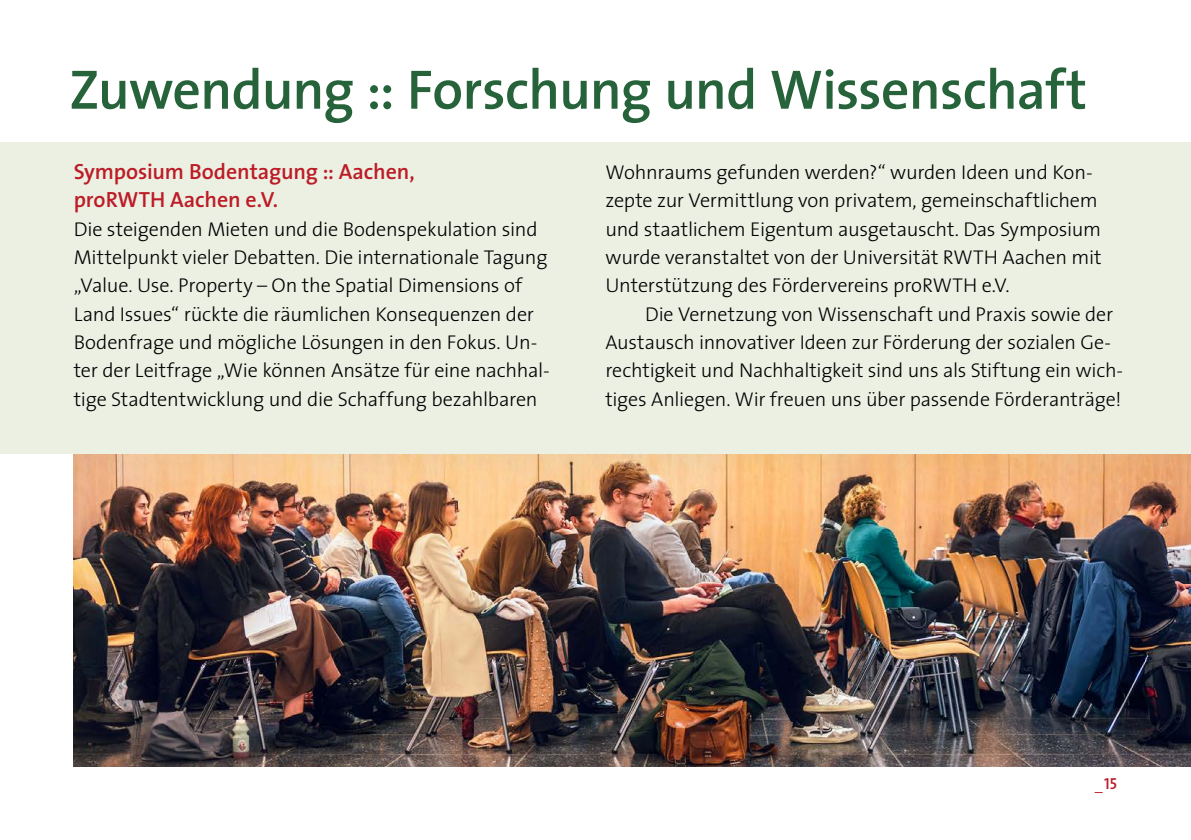
<style>
.page{position:relative;width:1191px;height:840px;background:#fff}
.page>*{position:absolute;margin:0;border:0;box-sizing:border-box;transform-origin:0 0}
.t1{font:600 56px "The Sans";letter-spacing:-.015em;color:#26623a}
.t2{font:600 22px/28.4px "The Sans";letter-spacing:-.005em;color:#bd1b26}
.t3{font:300 20px/28.4px "The Sans";letter-spacing:-.01em;color:#000}
.t4{font:16px "The Sans Semi Bold Caps";color:#bd1b26}
.s1{font-family:"The Sans Semi Light Caps"}
</style>
<div class="page">
<div style="left:0;top:142px;width:1191px;height:623px;background:#ebf0e3"></div>
<div style="left:0;top:454px;width:1191px;height:317px;background:#fff"></div>
<img style="left:74px;top:454px;width:1117px;height:311px">
<h1 class="t1" style="left:69px;top:43px;width:1019px">Zuwendung :: Forschung und Wissenschaft</h1>
<p class="t2" style="left:74px;top:156px;width:342px">Symposium Bodentagung :: Aachen, proRWTH Aachen e.V.</p>
<p class="t3" style="left:74px;top:214px;width:477px">Die steigenden Mieten und die Bodenspekulation sind Mittelpunkt vieler Debatten. Die internationale Tagung „Value. Use. Property – On the Spatial Dimensions of Land Issues“ rückte die räumlichen Konsequenzen der Bodenfrage und mögliche Lösungen in den Fokus. Un&shy;ter der Leitfrage „Wie können Ansätze für eine nachhal&shy;tige Stadtentwicklung und die Schaffung bezahlbaren</p>
<p class="t3" style="left:605px;top:157px;width:498px">Wohnraums gefunden werden?“ wurden Ideen und Kon&shy;zepte zur Vermittlung von privatem, gemeinschaftlichem und staatlichem Eigentum ausgetauscht. Das Symposium wurde veranstaltet von der Universität RWTH Aachen mit Unterstützung des Fördervereins proRWTH e.V.</p>
<p class="t3" style="left:605px;top:299px;width:519px;text-indent:40px">Die Vernetzung von Wissenschaft und Praxis sowie der Austausch innovativer Ideen zur Förderung der sozialen Ge&shy;rechtigkeit und Nachhaltigkeit sind uns als Stiftung ein wich&shy;tiges Anliegen. Wir freuen uns über passende Förderanträge!</p>
<p class="t4" style="left:1094px;top:769px;width:24px"><span class="s1">_</span>15</p>
</div>
